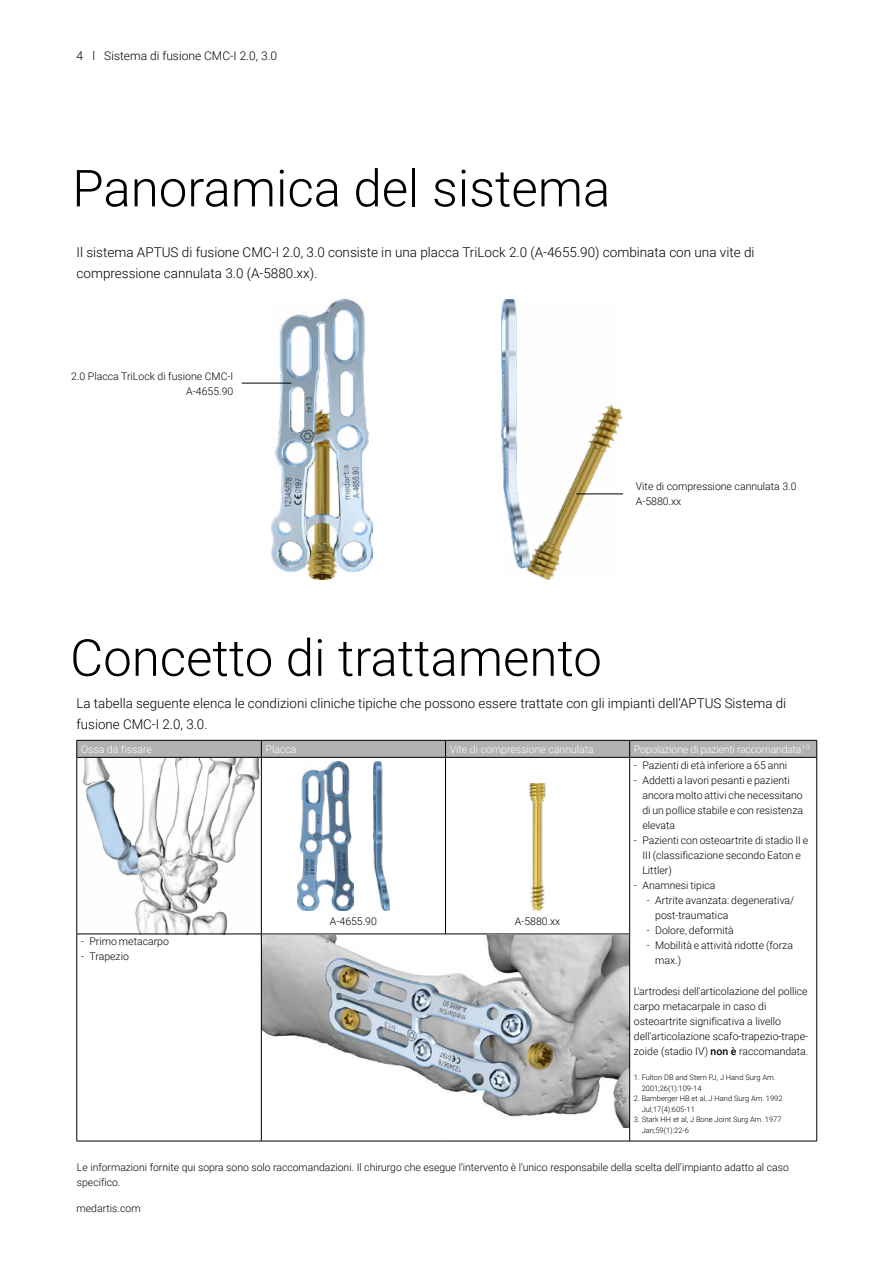
<style>
.page{position:relative;width:893px;height:1263px;background:#fff}
.page>*{position:absolute;margin:0;border:0;box-sizing:border-box;transform-origin:0 0}
.t1{font:300 51px "Roboto";color:#000}
.t2{font:300 13.5px/21px "Roboto";color:#000}
.t3{font:300 12px "Roboto";color:#000}
.t4{font:300 10.5px/15px "Roboto";color:#000}
.t5{font:300 10.5px "Roboto";color:#fff}
.t6{font:300 10.35px "Roboto";letter-spacing:-.02em;color:#fff}
.t7{font:300 7.5px/10.5px "Roboto";color:#000}
.s1{font-weight:500}
</style>
<div class="page">
<img style="left:501px;top:300px;width:120px;height:280px">
<img style="left:78px;top:758px;width:183px;height:176px">
<img style="left:262px;top:935px;width:367px;height:192px">
<svg style="left:77px;top:740px;width:740px;height:17px;background:#a7a6a6"></svg>
<hr style="left:77px;top:757px;width:184px;height:1px;background:#000">
<hr style="left:77px;top:757px;width:1px;height:177px;background:#000">
<hr style="left:261px;top:757px;width:184px;height:1px;background:#000">
<hr style="left:261px;top:757px;width:1px;height:177px;background:#000">
<hr style="left:445px;top:757px;width:185px;height:1px;background:#000">
<hr style="left:445px;top:757px;width:1px;height:177px;background:#000">
<hr style="left:630px;top:757px;width:187px;height:1px;background:#000">
<hr style="left:629px;top:757px;width:1px;height:177px;background:#000">
<hr style="left:816px;top:757px;width:1px;height:177px;background:#000">
<hr style="left:77px;top:934px;width:184px;height:1px;background:#000">
<hr style="left:77px;top:934px;width:1px;height:207px;background:#000">
<hr style="left:261px;top:934px;width:184px;height:1px;background:#000">
<hr style="left:261px;top:934px;width:1px;height:207px;background:#000">
<hr style="left:445px;top:934px;width:185px;height:1px;background:#000">
<hr style="left:629px;top:934px;width:1px;height:207px;background:#000">
<hr style="left:816px;top:934px;width:1px;height:207px;background:#000">
<hr style="left:77px;top:1141px;width:184px;height:1px;background:#000">
<hr style="left:261px;top:1141px;width:184px;height:1px;background:#000">
<hr style="left:445px;top:1141px;width:185px;height:1px;background:#000">
<hr style="left:630px;top:1141px;width:187px;height:1px;background:#000">
<img style="left:298px;top:762px;width:55px;height:148px">
<img style="left:373px;top:762px;width:16px;height:148px">
<img style="left:529px;top:784px;width:17px;height:126px">
<img style="left:271px;top:300px;width:101px;height:280px">
<hr style="left:576px;top:494px;width:47px;height:1px;background:#000">
<hr style="left:242px;top:383px;width:49px;height:1px;background:#000">
<p class="t3" style="left:77px;top:47px;width:202px">4 l Sistema di fusione CMC-I 2.0, 3.0</p>
<h1 class="t1" style="left:72px;top:152px;width:539px">Panoramica del sistema</h1>
<p class="t2" style="left:77px;top:241px;width:679px">Il sistema APTUS di fusione CMC-I 2.0, 3.0 consiste in una placca TriLock 2.0 (A-4655.90) combinata con una vite di compressione cannulata 3.0 (A-5880.xx).</p>
<p class="t4" style="left:71px;top:368px;width:164px;text-align:right">2.0 Placca TriLock di fusione CMC-I<br>A-4655.90</p>
<p class="t4" style="left:636px;top:478px;width:162px">Vite di compressione cannulata 3.0<br>A-5880.xx</p>
<h1 class="t1" style="left:70px;top:622px;width:533px">Concetto di trattamento</h1>
<p class="t2" style="left:77px;top:692px;width:711px">La tabella seguente elenca le condizioni cliniche tipiche che possono essere trattate con gli impianti dell’APTUS Sistema di fusione CMC-I 2.0, 3.0.</p>
<p class="t5" style="left:81px;top:742px;width:72px">Ossa da fissare</p>
<p class="t5" style="left:266px;top:742px;width:32px">Placca</p>
<p class="t5" style="left:450px;top:742px;width:146px">Vite di compressione cannulata</p>
<p class="t6" style="left:634px;top:742px;width:177px">Popolazione di pazienti raccomandata<sup>1-3</sup></p>
<p class="t4" style="left:81px;top:934px;width:89px">- Primo metacarpo</p>
<p class="t4" style="left:81px;top:949px;width:49px">- Trapezio</p>
<p class="t4" style="left:330px;top:914px;width:48px">A-4655.90</p>
<p class="t4" style="left:515px;top:914px;width:47px">A-5880.xx</p>
<p class="t4" style="left:634px;top:757px;width:155px">- Pazienti di età inferiore a 65 anni</p>
<p class="t4" style="left:642px;top:772px;width:162px;text-indent:-9px">- Addetti a lavori pesanti e pazienti ancora molto attivi che necessitano di un pollice stabile e con resistenza elevata</p>
<p class="t4" style="left:642px;top:832px;width:167px;text-indent:-9px">- Pazienti con osteoartrite di stadio II e<br>III (classificazione secondo Eaton e<br>Littler)</p>
<p class="t4" style="left:634px;top:877px;width:83px">- Anamnesi tipica</p>
<p class="t4" style="left:655px;top:892px;width:141px;text-indent:-9px">- Artrite avanzata: degenerativa/ post-traumatica</p>
<p class="t4" style="left:647px;top:922px;width:89px">- Dolore, deformità</p>
<p class="t4" style="left:655px;top:937px;width:139px;text-indent:-9px">- Mobilità e attività ridotte (forza max.)</p>
<p class="t4" style="left:634px;top:983px;width:176px">L'artrodesi dell'articolazione del pollice carpo metacarpale in caso di osteoartrite significativa a livello dell'articolazione scafo-trapezio-trape&shy;zoide (stadio IV) <span class="s1">non è</span> raccomandata.</p>
<p class="t7" style="left:642px;top:1072px;width:135px;text-indent:-8px">1. Fulton DB and Stern PJ, J Hand Surg Am.<br>2001;26(1):109-14</p>
<p class="t7" style="left:642px;top:1093px;width:142px;text-indent:-8px">2. Bamberger HB et al, J Hand Surg Am. 1992<br>Jul;17(4):605-11</p>
<p class="t7" style="left:642px;top:1114px;width:141px;text-indent:-8px">3. Stark HH et al, J Bone Joint Surg Am. 1977<br>Jan;59(1):22-6</p>
<p class="t4" style="left:77px;top:1159px;width:713px">Le informazioni fornite qui sopra sono solo raccomandazioni. Il chirurgo che esegue l’intervento è l'unico responsabile della scelta dell'impianto adatto al caso specifico.</p>
<p class="t4" style="left:77px;top:1200px;width:66px">medartis.com</p>
</div>
